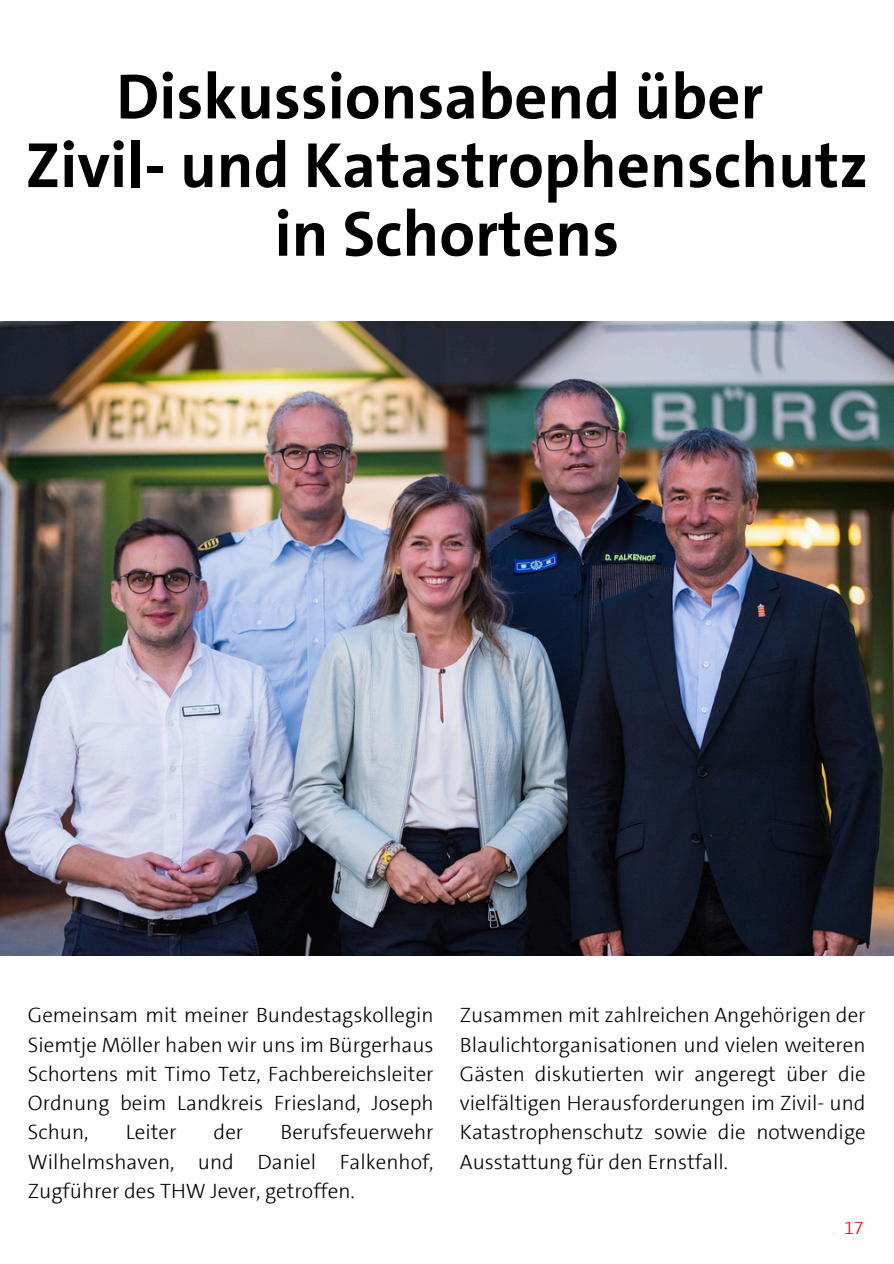
<style>
.page{position:relative;width:894px;height:1264px;background:#fff}
.page>*{position:absolute;margin:0;border:0;box-sizing:border-box;transform-origin:0 0}
.t1{font:700 64.5px/68.7px "SPD The Sans";color:#000;text-align:center}
.t2{font:300 21px/29.2px "SPD The Sans";color:#000;text-align:justify}
.t3{font:300 18px "SPD The Sans";color:#e3000f}
</style>
<div class="page">
<img style="left:0;top:321px;width:893px;height:635px">
<p class="t1" style="left:25px;top:63px;width:843px">Diskussionsabend über<br>Zivil- und Katastrophenschutz in Schortens</p>
<p class="t2" style="left:28px;top:1000px;width:407px">Gemeinsam mit meiner Bundestagskollegin Siemtje Möller haben wir uns im Bürgerhaus Schortens mit Timo Tetz, Fachbereichsleiter Ordnung beim Landkreis Friesland, Joseph Schun,</p>
<p class="t2" style="left:28px;top:1117px;width:407px;text-indent:252px">Berufsfeuerwehr Wilhelmshaven, und Daniel Falkenhof, Zugführer des THW Jever, getroffen.</p>
<p class="t2" style="left:126px;top:1117px;width:52px">Leiter</p>
<p class="t2" style="left:213px;top:1117px;width:31px">der</p>
<p class="t2" style="left:460px;top:1000px;width:407px">Zusammen mit zahlreichen Angehörigen der Blaulichtorganisationen und vielen weiteren Gästen diskutierten wir angeregt über die vielfältigen Herausforderungen im Zivil- und Katastrophenschutz sowie die notwendige Ausstattung für den Ernstfall.</p>
<p class="t3" style="left:843px;top:1216px;width:21px">17</p>
</div>
